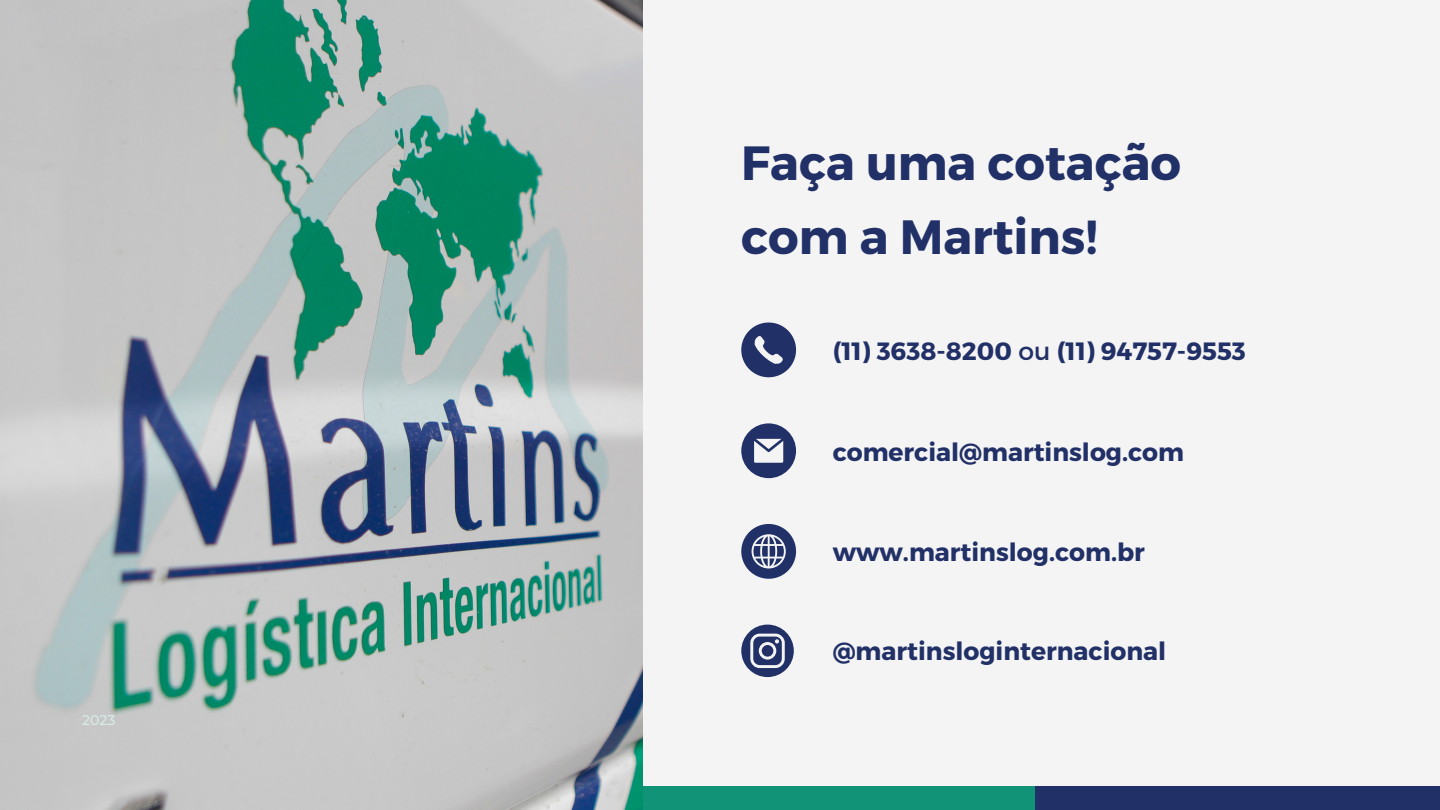
<style>
.page{position:relative;width:1440px;height:810px;background:#f4f4f4}
.page>*{position:absolute;margin:0;border:0;box-sizing:border-box;transform-origin:0 0}
.t1{font:700 48px/74.2px "Montserrat";color:#213066}
.t2{font:700 25px "Montserrat";color:#213066}
.t3{font:500 14px "Montserrat";color:#d8ecea}
.s1{font-weight:400}
</style>
<div class="page">
<div style="left:637px;top:786px;width:420px;height:24px;background:#119377"></div>
<div style="left:1035px;top:786px;width:405px;height:24px;background:#213066"></div>
<img style="left:0;top:0;width:643px;height:810px">
<svg style="left:741px;top:323px;width:55px;height:54px"></svg>
<svg style="left:741px;top:423px;width:55px;height:55px"></svg>
<svg style="left:741px;top:524px;width:55px;height:55px"></svg>
<svg style="left:741px;top:625px;width:53px;height:52px"></svg>
<p class="t3" style="left:82px;top:712px;width:35px">2023</p>
<p class="t1" style="left:741px;top:123px;width:441px">Faça uma cotação com a Martins!</p>
<p class="t2" style="left:833px;top:335px;width:415px">(11) 3638-8200 <span class="s1">ou</span> (11) 94757-9553</p>
<p class="t2" style="left:833px;top:435px;width:353px">comercial@martinslog.com</p>
<p class="t2" style="left:833px;top:536px;width:314px">www.martinslog.com.br</p>
<p class="t2" style="left:833px;top:635px;width:335px">@martinsloginternacional</p>
</div>
